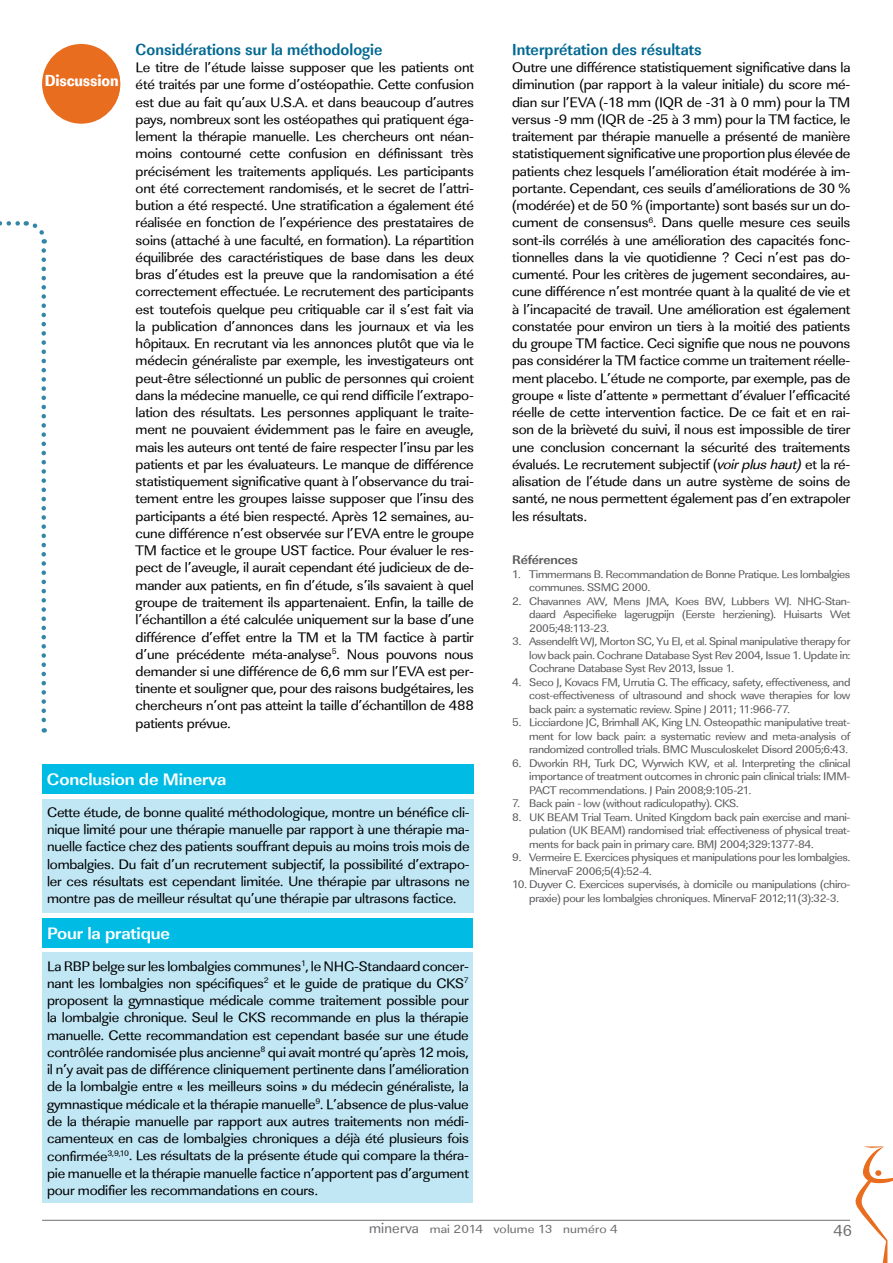
<style>
.page{position:relative;width:893px;height:1263px;background:#fff}
.page>*{position:absolute;margin:0;border:0;box-sizing:border-box;transform-origin:0 0}
.t1{font:700 17.1px "Linear Std";letter-spacing:-.01em;color:#fff;scale:1.05 1}
.t2{font:700 16.5px "Linear Std Cd";color:#006892}
.t3{font:16.5px "Linear Std Nr Xbold";letter-spacing:-.01em;color:#fff}
.t4{font:16.5px "Linear Std";color:#6d6e71}
.t5{font:14.25px/17.2px "Linear Std";letter-spacing:-.015em;color:#000;text-align:justify;scale:1.05 1}
.t6{font:700 12.9px "Linear Std";letter-spacing:-.015em;color:#58595b;scale:1.05 1}
.t7{font:12.15px "Linear Std";letter-spacing:.01em;color:#6d6e71;scale:1.11 1}
.t8{font:11.4px/13.5px "Linear Std";letter-spacing:-.025em;color:#58595b;text-align:justify;scale:1.05 1}
.s1{font-style:italic}
.s2{font-size:15px}
</style>
<div class="page">
<hr style="left:42px;top:1220px;width:808px;height:1px;background:#6d6e71">
<svg style="left:855px;top:1146px;width:38px;height:117px"></svg>
<div style="left:42px;top:44px;width:78px;height:79px;background:#e86d1f;border-radius:50%"></div>
<svg style="left:0;top:221px;width:47px;height:23px"></svg>
<svg style="left:41px;top:250px;width:5px;height:483px"></svg>
<div style="left:43px;top:764px;width:431px;height:30px;background:#00bce4"></div>
<div style="left:43px;top:799px;width:431px;height:113px;background:#c1e7f5"></div>
<div style="left:43px;top:952px;width:430px;height:251px;background:#c1e7f5"></div>
<div style="left:43px;top:918px;width:430px;height:29px;background:#00bce4"></div>
<p class="t3" style="left:45px;top:71px;width:75px">Discussion</p>
<p class="t2" style="left:136px;top:39px;width:248px">Considérations sur la méthodologie</p>
<p class="t5" style="left:136px;top:59px;width:324px">Le titre de l’étude laisse supposer que les patients ont été traités par une forme d’ostéopathie. Cette confusion est due au fait qu’aux U.S.A. et dans beaucoup d’autres pays, nombreux sont les ostéopathes qui pratiquent éga&shy;lement la thérapie manuelle. Les chercheurs ont néan&shy;moins contourné cette confusion en définissant très précisément les traitements appliqués. Les participants ont été correctement randomisés, et le secret de l’attri&shy;bution a été respecté. Une stratification a également été réalisée en fonction de l’expérience des prestataires de soins (attaché à une faculté, en formation). La répartition équilibrée des caractéristiques de base dans les deux bras d’études est la preuve que la randomisation a été correctement effectuée. Le recrutement des participants est toutefois quelque peu critiquable car il s’est fait via la publication d’annonces dans les journaux et via les hôpitaux. En recrutant via les annonces plutôt que via le médecin généraliste par exemple, les investigateurs ont peut-être sélectionné un public de personnes qui croient dans la médecine manuelle, ce qui rend difficile l’extrapo&shy;lation des résultats. Les personnes appliquant le traite&shy;ment ne pouvaient évidemment pas le faire en aveugle, mais les auteurs ont tenté de faire respecter l’insu par les patients et par les évaluateurs. Le manque de différence statistiquement significative quant à l’observance du trai&shy;tement entre les groupes laisse supposer que l’insu des participants a été bien respecté. Après 12 semaines, au&shy;cune différence n’est observée sur l’EVA entre le groupe TM factice et le groupe UST factice. Pour évaluer le res&shy;pect de l’aveugle, il aurait cependant été judicieux de de&shy;mander aux patients, en fin d’étude, s’ils savaient à quel groupe de traitement ils appartenaient. Enfin, la taille de l’échantillon a été calculée uniquement sur la base d’une différence d’effet entre la TM et la TM factice à partir d’une précédente méta-analyse<sup>5</sup>. Nous pouvons nous demander si une différence de 6,6 mm sur l’EVA est per&shy;tinente et souligner que, pour des raisons budgétaires, les chercheurs n’ont pas atteint la taille d’échantillon de 488 patients prévue.</p>
<p class="t1" style="left:47px;top:769px;width:172px">Conclusion de Minerva</p>
<p class="t5" style="left:47px;top:804px;width:404px">Cette étude, de bonne qualité méthodologique, montre un bénéfice cli&shy;nique limité pour une thérapie manuelle par rapport à une thérapie ma&shy;nuelle factice chez des patients souffrant depuis au moins trois mois de lombalgies. Du fait d’un recrutement subjectif, la possibilité d’extrapo&shy;ler ces résultats est cependant limitée. Une thérapie par ultrasons ne montre pas de meilleur résultat qu’une thérapie par ultrasons factice.</p>
<p class="t1" style="left:47px;top:923px;width:119px">Pour la pratique</p>
<p class="t5" style="left:47px;top:957px;width:403px">La RBP belge sur les lombalgies communes<sup>1</sup>, le NHG-Standaard concer&shy;nant les lombalgies non spécifiques<sup>2</sup> et le guide de pratique du CKS<sup>7 </sup>proposent la gymnastique médicale comme traitement possible pour la lombalgie chronique. Seul le CKS recommande en plus la thérapie manuelle. Cette recommandation est cependant basée sur une étude contrôlée randomisée plus ancienne<sup>8</sup> qui avait montré qu’après 12 mois, il n’y avait pas de différence cliniquement pertinente dans l’amélioration de la lombalgie entre « les meilleurs soins » du médecin généraliste, la gymnastique médicale et la thérapie manuelle<sup>9</sup>. L’absence de plus-value de la thérapie manuelle par rapport aux autres traitements non médi&shy;camenteux en cas de lombalgies chroniques a déjà été plusieurs fois confirmée<sup>3,9,10</sup>. Les résultats de la présente étude qui compare la théra&shy;pie manuelle et la thérapie manuelle factice n’apportent pas d’argument pour modifier les recommandations en cours.</p>
<p class="t2" style="left:512px;top:39px;width:191px">Interprétation des résultats</p>
<p class="t5" style="left:512px;top:59px;width:324px">Outre une différence statistiquement significative dans la diminution (par rapport à la valeur initiale) du score mé&shy;dian sur l’EVA (-18 mm (IQR de -31 à 0 mm) pour la TM versus -9 mm (IQR de -25 à 3 mm) pour la TM factice, le traitement par thérapie manuelle a présenté de manière statistiquement significative une proportion plus élevée de patients chez lesquels l’amélioration était modérée à im&shy;portante. Cependant, ces seuils d’améliorations de 30 % (modérée) et de 50 % (importante) sont basés sur un do&shy;cument de consensus<sup>6</sup>. Dans quelle mesure ces seuils sont-ils corrélés à une amélioration des capacités fonc&shy;tionnelles dans la vie quotidienne ? Ceci n’est pas do&shy;cumenté. Pour les critères de jugement secondaires, au&shy;cune différence n’est montrée quant à la qualité de vie et à l’incapacité de travail. Une amélioration est également constatée pour environ un tiers à la moitié des patients du groupe TM factice. Ceci signifie que nous ne pouvons pas considérer la TM factice comme un traitement réelle&shy;ment placebo. L’étude ne comporte, par exemple, pas de groupe « liste d’attente » permettant d’évaluer l’efficacité réelle de cette intervention factice. De ce fait et en rai&shy;son de la brièveté du suivi, il nous est impossible de tirer une conclusion concernant la sécurité des traitements évalués. Le recrutement subjectif (<span class="s1">voir plus haut)</span> et la ré&shy;alisation de l’étude dans un autre système de soins de santé, ne nous permettent également pas d’en extrapoler les résultats.</p>
<p class="t6" style="left:512px;top:552px;width:64px">Références</p>
<p class="t8" style="left:529px;top:567px;width:307px;text-indent:-17px">1. Timmermans B. Recommandation de Bonne Pratique. Les lombalgies communes. SSMG 2000.</p>
<p class="t8" style="left:529px;top:594px;width:307px;text-indent:-17px">2. Chavannes AW, Mens JMA, Koes BW, Lubbers WJ. NHG-Stan&shy;daard Aspecifieke lagerugpijn (Eerste herziening). Huisarts Wet 2005;48:113-23.</p>
<p class="t8" style="left:529px;top:635px;width:307px;text-indent:-17px">3. Assendelft WJ, Morton SC, Yu EI, et al. Spinal manipulative therapy for low back pain. Cochrane Database Syst Rev 2004, Issue 1. Update in:<br>Cochrane Database Syst Rev 2013, Issue 1.</p>
<p class="t8" style="left:529px;top:675px;width:307px;text-indent:-17px">4. Seco J, Kovacs FM, Urrutia G. The efficacy, safety, effectiveness, and cost-effectiveness of ultrasound and shock wave therapies for low back pain: a systematic review. Spine J 2011; 11:966-77.</p>
<p class="t8" style="left:529px;top:716px;width:307px;text-indent:-17px">5. Licciardone JC, Brimhall AK, King LN. Osteopathic manipulative treat&shy;ment for low back pain: a systematic review and meta-analysis of randomized controlled trials. BMC Musculoskelet Disord 2005;6:43.</p>
<p class="t8" style="left:529px;top:756px;width:307px;text-indent:-17px">6. Dworkin RH, Turk DC, Wyrwich KW, et al. Interpreting the clinical importance of treatment outcomes in chronic pain clinical trials: IMM-PACT recommendations. J Pain 2008;9:105-21.</p>
<p class="t8" style="left:512px;top:797px;width:217px">7. Back pain - low (without radiculopathy). CKS.</p>
<p class="t8" style="left:529px;top:810px;width:307px;text-indent:-17px">8. UK BEAM Trial Team. United Kingdom back pain exercise and mani&shy;pulation (UK BEAM) randomised trial: effectiveness of physical treat&shy;ments for back pain in primary care. BMJ 2004;329:1377-84.</p>
<p class="t8" style="left:529px;top:851px;width:307px;text-indent:-17px">9. Vermeire E. Exercices physiques et manipulations pour les lombalgies.<br>MinervaF 2006;5(4):52-4.</p>
<p class="t8" style="left:512px;top:878px;width:324px;text-align:center">10. Duyver C. Exercices supervisés, à domicile ou manipulations (chiro&shy;praxie) pour les lombalgies chroniques. MinervaF 2012;11(3):32-3.</p>
<p class="t7" style="left:369px;top:1222px;width:226px"><span class="s2">minerva</span> mai 2014 volume 13 numéro 4</p>
<p class="t4" style="left:834px;top:1221px;width:20px">46</p>
</div>
